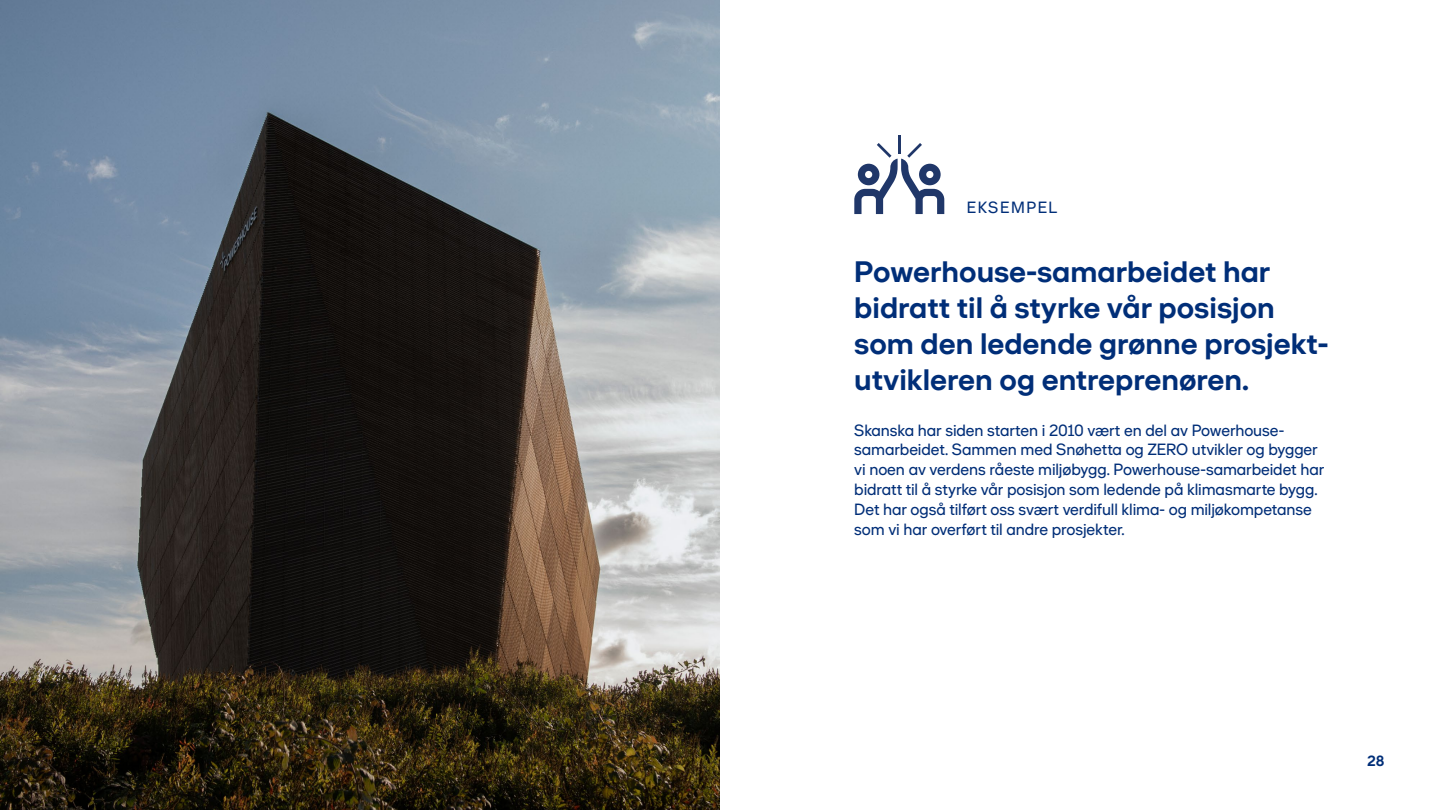
<style>
.page{position:relative;width:1440px;height:810px;background:#fff}
.page>*{position:absolute;margin:0;border:0;box-sizing:border-box;transform-origin:0 0}
.t1{font:700 30px/36px "Shape Sans";color:#002e78}
.t2{font:16.5px/19.8px "Shape Sans";letter-spacing:-.005em;color:#002e78}
.t3{font:16.5px "Shape Sans";letter-spacing:.085em;color:#002e78}
.t4{font:700 15px "Shape Sans";color:#002e78}
</style>
<div class="page">
<img style="left:0;top:0;width:720px;height:810px">
<hr style="left:898px;top:135px;width:3px;height:18px;background:#203769">
<svg style="left:854px;top:143px;width:90px;height:71px"></svg>
<p class="t3" style="left:967px;top:197px;width:92px">EKSEMPEL</p>
<h1 class="t1" style="left:854px;top:253px;width:476px">Powerhouse-samarbeidet har bidratt til å styrke vår posisjon som den ledende grønne prosjekt&shy;utvikleren og entreprenøren.</h1>
<p class="t2" style="left:854px;top:420px;width:471px">Skanska har siden starten i 2010 vært en del av Powerhouse&shy;samarbeidet. Sammen med Snøhetta og ZERO utvikler og bygger vi noen av verdens råeste miljøbygg. Powerhouse-samarbeidet har bidratt til å styrke vår posisjon som ledende på klimasmarte bygg.<br>Det har også tilført oss svært verdifull klima- og miljøkompetanse som vi har overført til andre prosjekter.</p>
<p class="t4" style="left:1367px;top:752px;width:19px">28</p>
</div>
